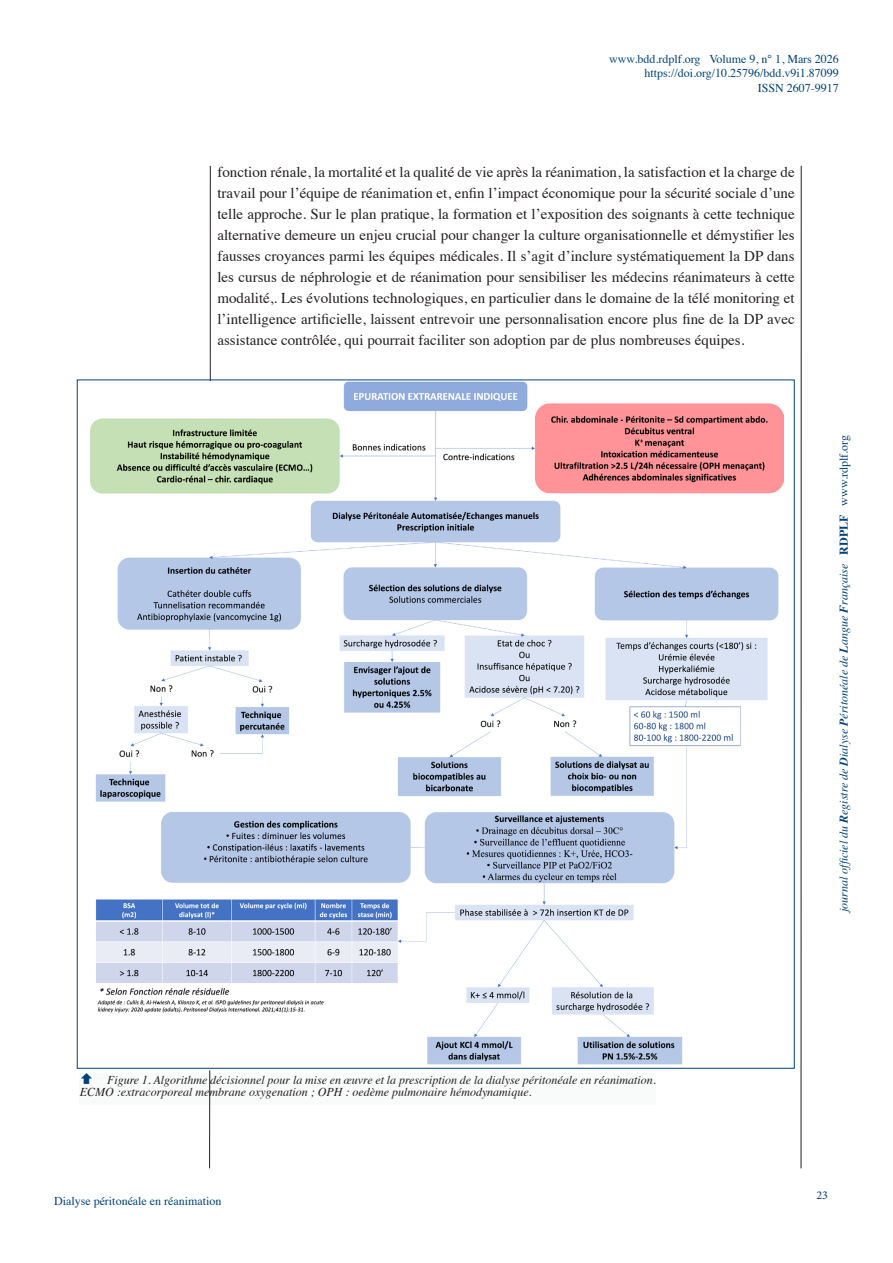
<style>
.page{position:relative;width:893px;height:1263px;background:#fff}
.page>*{position:absolute;margin:0;border:0;box-sizing:border-box;transform-origin:0 0}
.t1{font:15px/21px "Times";color:#231f20;text-align:justify}
.t2{font:italic 12px/12px "Times";color:#231f20}
.t3{font:12px "Times";color:#004279}
.t4{font:italic 12px "Times";color:#004279}
.t5{font:12px "Minion Pro";color:#004279}
.s1{font-weight:700}
.s2{font-weight:700;font-style:normal}
.s3{font-style:normal}
</style>
<div class="page">
<hr style="left:210px;top:166px;width:1px;height:817px;background:#231f20">
<hr style="left:801px;top:166px;width:1px;height:1002px;background:#231f20">
<img style="left:90px;top:381px;width:694px;height:684px">
<div style="left:80px;top:1073px;width:576px;height:31px;background:#f9fafa"></div>
<hr style="left:209px;top:1070px;width:1px;height:98px;background:#231f20">
<p class="t3" style="left:609px;top:48px;width:231px">www.bdd.rdplf.org Volume 9, n° 1, Mars 2026</p>
<p class="t3" style="left:644px;top:62px;width:196px">https://doi.org/10.25796/bdd.v9i1.87099</p>
<p class="t3" style="left:758px;top:77px;width:82px">ISSN 2607-9917</p>
<p class="t1" style="left:217px;top:160px;width:579px">fonction rénale, la mortalité et la qualité de vie après la réanimation, la satisfaction et la charge de travail pour l’équipe de réanimation et, enfin l’impact économique pour la sécurité sociale d’une telle approche. Sur le plan pratique, la formation et l’exposition des soignants à cette technique alternative demeure un enjeu crucial pour changer la culture organisationnelle et démystifier les fausses croyances parmi les équipes médicales. Il s’agit d’inclure systématiquement la DP dans les cursus de néphrologie et de réanimation pour sensibiliser les médecins réanimateurs à cette modalité,. Les évolutions technologiques, en particulier dans le domaine de la télé monitoring et l’intelligence artificielle, laissent entrevoir une personnalisation encore plus fine de la DP avec assistance contrôlée, qui pourrait faciliter son adoption par de plus nombreuses équipes.</p>
<p class="t4" style="left:833px;top:912px;width:478px;rotate:-90deg">journal officiel du <span class="s1">R</span>egistre de <span class="s1">D</span>ialyse <span class="s1">P</span>éritonéale de <span class="s1">L</span>angue <span class="s1">F</span>rançaise <span class="s2">RDPLF</span> <span class="s3">www.rdplf.org</span></p>
<p class="t2" style="left:80px;top:1073px;width:577px;text-indent:27px">Figure 1. Algorithme décisionnel pour la mise en œuvre et la prescription de la dialyse péritonéale en réanimation.<br>ECMO :extracorporeal membrane oxygenation ; OPH : oedème pulmonaire hémodynamique.</p>
<p class="t3" style="left:54px;top:1189px;width:169px">Dialyse péritonéale en réanimation</p>
<p class="t5" style="left:816px;top:1187px;width:13px">23</p>
</div>
